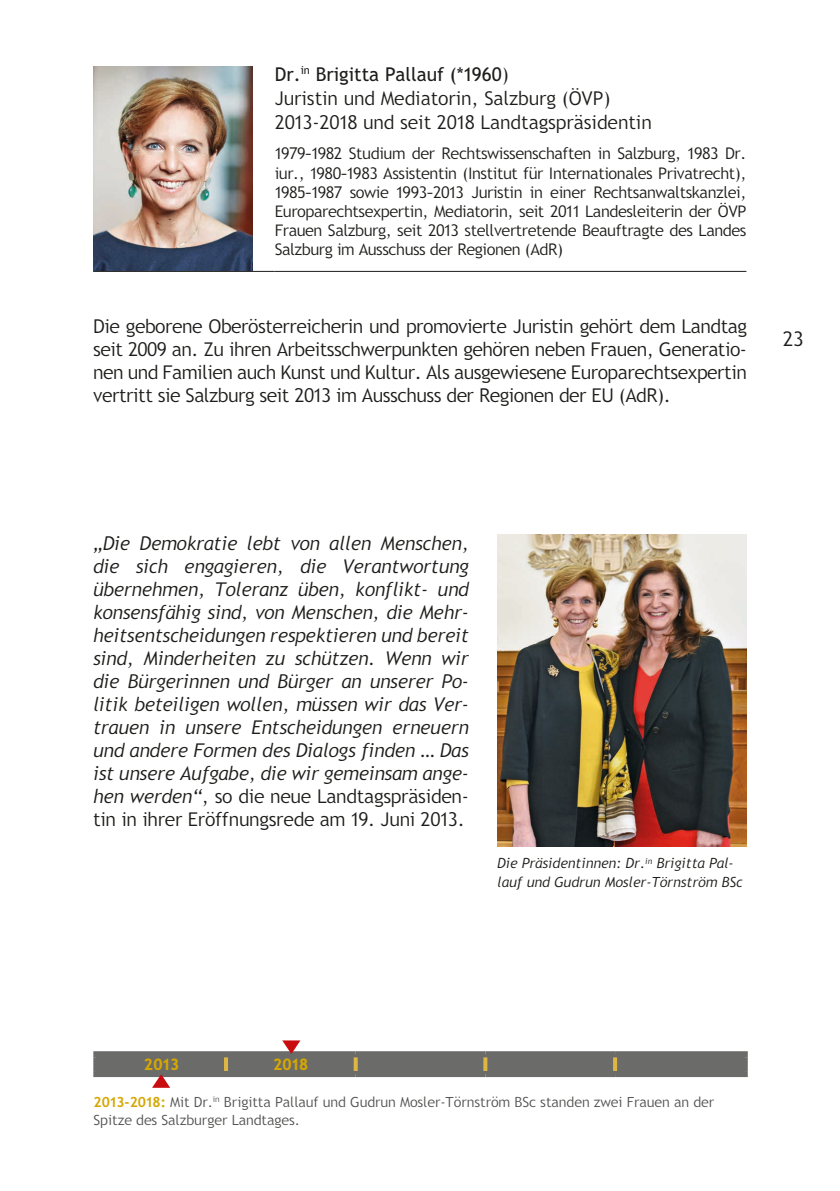
<style>
.page{position:relative;width:840px;height:1191px;background:#fff}
.page>*{position:absolute;margin:0;border:0;box-sizing:border-box;transform-origin:0 0}
.t1{font:300 20px "Trebuchet SBG2";color:#1d1d1b}
.Grundtext_ohne_Einrü{font:italic 300 19px/23px "Trebuchet SBG2";letter-spacing:-.01em;color:#1d1d1b;text-align:justify}
.Grundtext_ohne_Einrü-2{font:300 19px/23px "Trebuchet SBG2";letter-spacing:-.02em;color:#1d1d1b;text-align:justify}
.Info_Person{font:300 19px/24px "Trebuchet SBG2";color:#1d1d1b}
.Biografie{font:300 16px/19.2px "Trebuchet SBG2";letter-spacing:-.02em;color:#1d1d1b;text-align:justify}
.FT_7pt__Bildtext{font:900 16px "Trebuchet SBG2";color:#d5a702}
.Zeitleiste{font:300 14px/18px "Trebuchet SBG2";color:#525251}
.FT_7pt__Bildtext-2{font:italic 300 14px/18px "Trebuchet SBG2";color:#1d1d1b}
.s1{font-weight:400}
.s2{font-style:normal}
.s3{font-weight:700;color:#d5a702}
</style>
<div class="page">
<div style="left:93px;top:1051px;width:133px;height:6px;background:#6b6b6a"></div>
<div style="left:93px;top:1057px;width:6px;height:14px;background:#6b6b6a"></div>
<div style="left:614px;top:1051px;width:133px;height:6px;background:#6b6b6a"></div>
<div style="left:741px;top:1057px;width:6px;height:14px;background:#6b6b6a"></div>
<div style="left:93px;top:1071px;width:133px;height:6px;background:#6b6b6a"></div>
<div style="left:614px;top:1071px;width:133px;height:6px;background:#6b6b6a"></div>
<svg style="left:96px;top:1040px;width:648px;height:47px"></svg>
<hr style="left:93px;top:271px;width:181px;height:1px;background:#1d1d1b">
<hr style="left:274px;top:271px;width:472px;height:1px;background:#1d1d1b">
<img style="left:93px;top:67px;width:159px;height:204px">
<img style="left:497px;top:534px;width:249px;height:313px">
<p class="Info_Person" style="left:274px;top:62px;width:378px"><span class="s1">Dr.</span><sup>in</sup> <span class="s1">Brigitta Pallauf (*1960</span>)<br>Juristin und Mediatorin, Salzburg (ÖVP)<br>2013-2018 und seit 2018 Landtagspräsidentin</p>
<p class="Biografie" style="left:274px;top:144px;width:473px">1979–1982 Studium der Rechtswissenschaften in Salzburg, 1983 Dr. iur., 1980–1983 Assistentin (Institut für Internationales Privatrecht), 1985–1987 sowie 1993–2013 Juristin in einer Rechtsanwaltskanzlei, Europarechtsexpertin, Mediatorin, seit 2011 Landesleiterin der ÖVP Frauen Salzburg, seit 2013 stellvertretende Beauftragte des Landes Salzburg im Ausschuss der Regionen (AdR)</p>
<p class="Grundtext_ohne_Einrü-2" style="left:93px;top:315px;width:655px">Die geborene Oberösterreicherin und promovierte Juristin gehört dem Landtag seit 2009 an. Zu ihren Arbeitsschwerpunkten gehören neben Frauen, Generatio&shy;nen und Familien auch Kunst und Kultur. Als ausgewiesene Europarechtsexpertin vertritt sie Salzburg seit 2013 im Ausschuss der Regionen der EU (AdR).</p>
<p class="t1" style="left:782px;top:326px;width:22px">23</p>
<p class="Grundtext_ohne_Einrü" style="left:93px;top:532px;width:377px">„Die Demokratie lebt von allen Menschen, die sich engagieren, die Verantwortung übernehmen, Toleranz üben, konflikt- und konsensfähig sind, von Menschen, die Mehr&shy;heitsentscheidungen respektieren und bereit sind, Minderheiten zu schützen. Wenn wir die Bürgerinnen und Bürger an unserer Po&shy;litik beteiligen wollen, müssen wir das Ver&shy;trauen in unsere Entscheidungen erneuern und andere Formen des Dialogs finden … Das ist unsere Aufgabe, die wir gemeinsam ange&shy;hen werden“<span class="s2">, so die neue Landtagspräsiden&shy;tin in ihrer Eröffnungsrede am 19. Juni 2013.</span></p>
<p class="FT_7pt__Bildtext-2" style="left:497px;top:854px;width:247px">Die Präsidentinnen: Dr.<sup>in</sup> Brigitta Pal&shy;lauf und Gudrun Mosler-Törnström BSc</p>
<p class="FT_7pt__Bildtext" style="left:144px;top:1054px;width:37px">2013</p>
<p class="FT_7pt__Bildtext" style="left:273px;top:1054px;width:37px">2018</p>
<p class="Zeitleiste" style="left:93px;top:1093px;width:621px"><span class="s3">2013-2018:</span> Mit Dr.<sup>in</sup> Brigitta Pallauf und Gudrun Mosler-Törnström BSc standen zwei Frauen an der<br>Spitze des Salzburger Landtages.</p>
</div>
